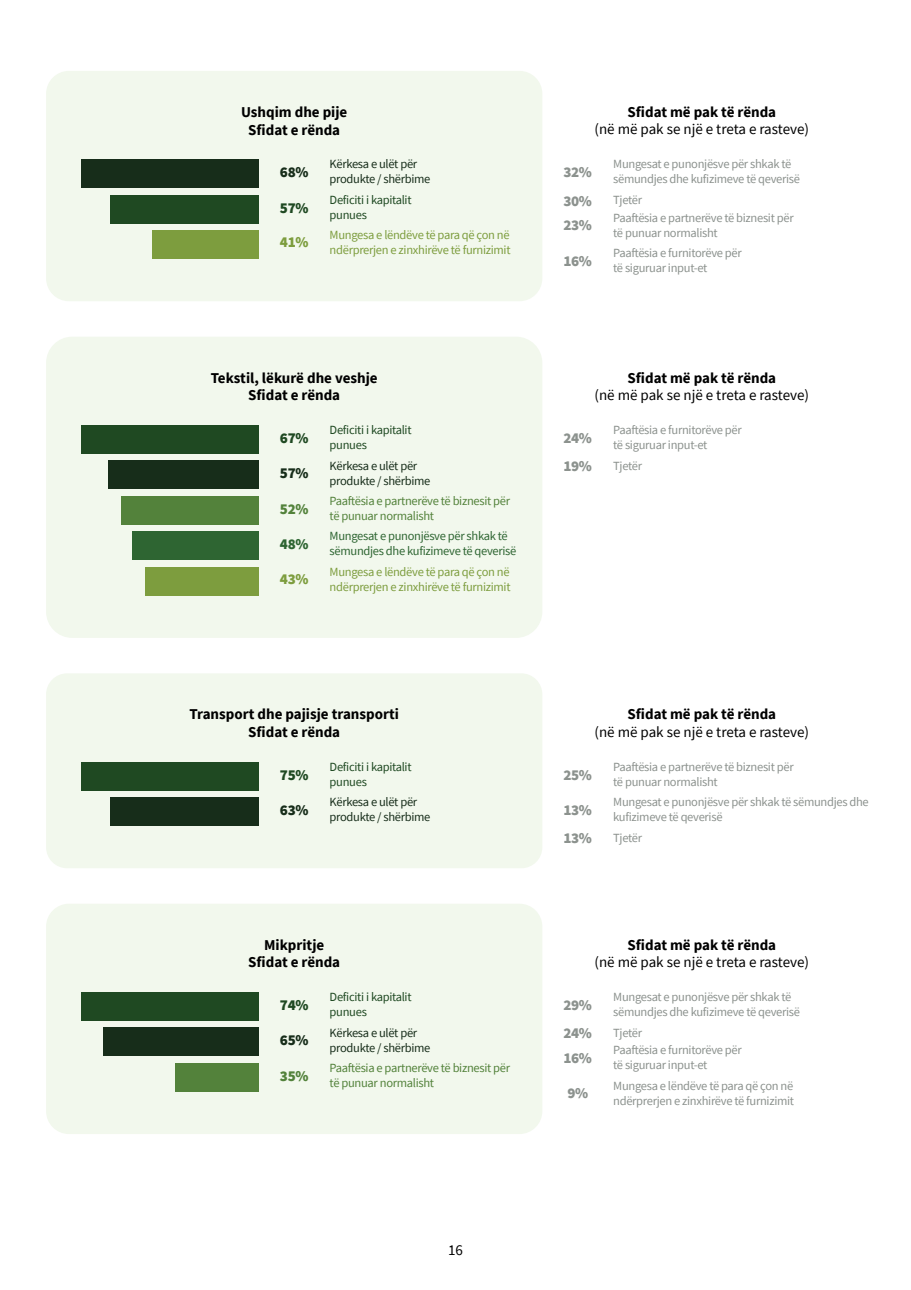
<style>
.page{position:relative;width:911px;height:1290px;background:#fff}
.page>*{position:absolute;margin:0;border:0;box-sizing:border-box;transform-origin:0 0}
.t1{font:700 15px/17.8px "Source Sans Pro";color:#000;text-align:center}
.t2{font:15px "Source Sans Pro";color:#000}
.t3{font:900 15px/28.4px "Source Sans Pro";letter-spacing:-.025em;color:#8c928e}
.t4{font:900 15px "Source Sans Pro";letter-spacing:-.025em;color:#172d1a}
.t5{font:900 15px "Source Sans Pro";letter-spacing:-.025em;color:#1f4922}
.t6{font:900 15px "Source Sans Pro";color:#7d9d3e}
.t7{font:900 15px "Source Sans Pro";color:#53823b}
.t8{font:900 15px "Source Sans Pro";color:#2e6532}
.t9{font:12.5px/15px "Source Sans Pro";letter-spacing:-.025em;color:#8c928e}
.t10{font:12.5px/15px "Source Sans Pro";letter-spacing:-.025em;color:#172d1a}
.t11{font:12.5px/15px "Source Sans Pro";letter-spacing:-.025em;color:#7d9d3e}
.t12{font:12.5px/15px "Source Sans Pro";letter-spacing:-.025em;color:#53823b}
.t13{font:12.5px/15px "Source Sans Pro";letter-spacing:-.025em;color:#1f4922}
.t14{font:12.5px/15px "Source Sans Pro";letter-spacing:-.025em;color:#2e6532}
</style>
<div class="page">
<div style="left:46px;top:71px;width:496px;height:230px;background:#f2f8ed;border-radius:23px"></div>
<div style="left:81px;top:159px;width:178px;height:29px;background:#172d1a"></div>
<div style="left:110px;top:195px;width:149px;height:28px;background:#1f4922"></div>
<div style="left:152px;top:230px;width:107px;height:29px;background:#7d9d3e"></div>
<div style="left:46px;top:337px;width:496px;height:301px;background:#f2f8ed;border-radius:26px"></div>
<div style="left:108px;top:461px;width:151px;height:28px;background:#172d1a"></div>
<div style="left:81px;top:425px;width:178px;height:29px;background:#1f4922"></div>
<div style="left:145px;top:567px;width:114px;height:28px;background:#7d9d3e"></div>
<div style="left:132px;top:531px;width:127px;height:29px;background:#2e6532"></div>
<div style="left:121px;top:496px;width:138px;height:28px;background:#53823b"></div>
<div style="left:46px;top:673px;width:496px;height:195px;background:#f2f8ed;border-radius:21px"></div>
<div style="left:110px;top:797px;width:149px;height:29px;background:#172d1a"></div>
<div style="left:81px;top:762px;width:178px;height:28px;background:#1f4922"></div>
<div style="left:46px;top:904px;width:496px;height:230px;background:#f2f8ed;border-radius:23px"></div>
<div style="left:103px;top:1028px;width:156px;height:28px;background:#172d1a"></div>
<div style="left:81px;top:992px;width:178px;height:28px;background:#1f4922"></div>
<div style="left:175px;top:1063px;width:84px;height:28px;background:#53823b"></div>
<p class="t1" style="left:241px;top:103px;width:108px">Ushqim dhe pije<br>Sfidat e rënda</p>
<p class="t10" style="left:330px;top:157px;width:102px">Kërkesa e ulët për produkte / shërbime</p>
<p class="t13" style="left:330px;top:192px;width:83px">Deficiti i kapitalit punues</p>
<p class="t4" style="left:280px;top:162px;width:30px">68%</p>
<p class="t5" style="left:280px;top:197px;width:30px">57%</p>
<p class="t6" style="left:280px;top:232px;width:30px">41%</p>
<p class="t11" style="left:330px;top:227px;width:182px">Mungesa e lëndëve të para që çon në ndërprerjen e zinxhirëve të furnizimit</p>
<p class="t1" style="left:211px;top:368px;width:168px">Tekstil, lëkurë dhe veshje<br>Sfidat e rënda</p>
<p class="t5" style="left:280px;top:428px;width:30px">67%</p>
<p class="t4" style="left:280px;top:463px;width:30px">57%</p>
<p class="t7" style="left:280px;top:498px;width:30px">52%</p>
<p class="t8" style="left:280px;top:534px;width:30px">48%</p>
<p class="t6" style="left:280px;top:568px;width:30px">43%</p>
<p class="t13" style="left:330px;top:422px;width:83px">Deficiti i kapitalit punues</p>
<p class="t10" style="left:330px;top:458px;width:102px">Kërkesa e ulët për produkte / shërbime</p>
<p class="t12" style="left:330px;top:493px;width:182px">Paaftësia e partnerëve të biznesit për të punuar normalisht</p>
<p class="t14" style="left:330px;top:529px;width:188px">Mungesat e punonjësve për shkak të sëmundjes dhe kufizimeve të qeverisë</p>
<p class="t11" style="left:330px;top:564px;width:182px">Mungesa e lëndëve të para që çon në ndërprerjen e zinxhirëve të furnizimit</p>
<p class="t1" style="left:189px;top:705px;width:211px">Transport dhe pajisje transporti<br>Sfidat e rënda</p>
<p class="t5" style="left:280px;top:764px;width:30px">75%</p>
<p class="t4" style="left:280px;top:800px;width:30px">63%</p>
<p class="t13" style="left:330px;top:759px;width:83px">Deficiti i kapitalit punues</p>
<p class="t10" style="left:330px;top:794px;width:102px">Kërkesa e ulët për produkte / shërbime</p>
<p class="t1" style="left:248px;top:935px;width:94px">Mikpritje<br>Sfidat e rënda</p>
<p class="t5" style="left:280px;top:994px;width:30px">74%</p>
<p class="t4" style="left:280px;top:1030px;width:30px">65%</p>
<p class="t7" style="left:280px;top:1065px;width:30px">35%</p>
<p class="t13" style="left:330px;top:989px;width:83px">Deficiti i kapitalit punues</p>
<p class="t10" style="left:330px;top:1025px;width:102px">Kërkesa e ulët për produkte / shërbime</p>
<p class="t12" style="left:330px;top:1060px;width:182px">Paaftësia e partnerëve të biznesit për të punuar normalisht</p>
<p class="t1" style="left:627px;top:103px;width:150px">Sfidat më pak të rënda</p>
<p class="t2" style="left:594px;top:120px;width:216px">(në më pak se një e treta e rasteve)</p>
<p class="t3" style="left:563px;top:158px;width:30px">32%<br>30%</p>
<p class="t3" style="left:563px;top:211px;width:30px">23%</p>
<p class="t3" style="left:563px;top:246px;width:30px">16%</p>
<p class="t9" style="left:613px;top:157px;width:188px">Mungesat e punonjësve për shkak të sëmundjes dhe kufizimeve të qeverisë</p>
<p class="t9" style="left:613px;top:191px;width:182px;line-height:17.8px">Tjetër<br>Paaftësia e partnerëve të biznesit për</p>
<p class="t9" style="left:613px;top:225px;width:106px">të punuar normalisht</p>
<p class="t9" style="left:613px;top:245px;width:130px">Paaftësia e furnitorëve për të siguruar input-et</p>
<p class="t1" style="left:627px;top:368px;width:150px">Sfidat më pak të rënda</p>
<p class="t2" style="left:594px;top:386px;width:216px">(në më pak se një e treta e rasteve)</p>
<p class="t3" style="left:563px;top:423px;width:30px">24%</p>
<p class="t9" style="left:613px;top:422px;width:130px">Paaftësia e furnitorëve për të siguruar input-et</p>
<p class="t3" style="left:563px;top:452px;width:30px">19%</p>
<p class="t9" style="left:613px;top:458px;width:30px">Tjetër</p>
<p class="t1" style="left:627px;top:705px;width:150px">Sfidat më pak të rënda</p>
<p class="t2" style="left:594px;top:722px;width:216px">(në më pak se një e treta e rasteve)</p>
<p class="t3" style="left:563px;top:760px;width:30px">25%</p>
<p class="t3" style="left:563px;top:796px;width:30px">13%<br>13%</p>
<p class="t9" style="left:613px;top:759px;width:182px">Paaftësia e partnerëve të biznesit për të punuar normalisht</p>
<p class="t9" style="left:613px;top:794px;width:257px">Mungesat e punonjësve për shkak të sëmundjes dhe kufizimeve të qeverisë</p>
<p class="t9" style="left:613px;top:830px;width:30px">Tjetër</p>
<p class="t1" style="left:627px;top:935px;width:150px">Sfidat më pak të rënda</p>
<p class="t2" style="left:594px;top:952px;width:216px">(në më pak se një e treta e rasteve)</p>
<p class="t3" style="left:563px;top:990px;width:30px">29%<br>24%</p>
<p class="t3" style="left:563px;top:1044px;width:30px">16%</p>
<p class="t3" style="left:567px;top:1078px;width:22px">9%</p>
<p class="t9" style="left:613px;top:989px;width:188px">Mungesat e punonjësve për shkak të sëmundjes dhe kufizimeve të qeverisë</p>
<p class="t9" style="left:613px;top:1025px;width:30px">Tjetër</p>
<p class="t9" style="left:613px;top:1042px;width:130px">Paaftësia e furnitorëve për të siguruar input-et</p>
<p class="t9" style="left:613px;top:1078px;width:182px">Mungesa e lëndëve të para që çon në ndërprerjen e zinxhirëve të furnizimit</p>
<p class="t2" style="left:448px;top:1240px;width:16px">16</p>
</div>
